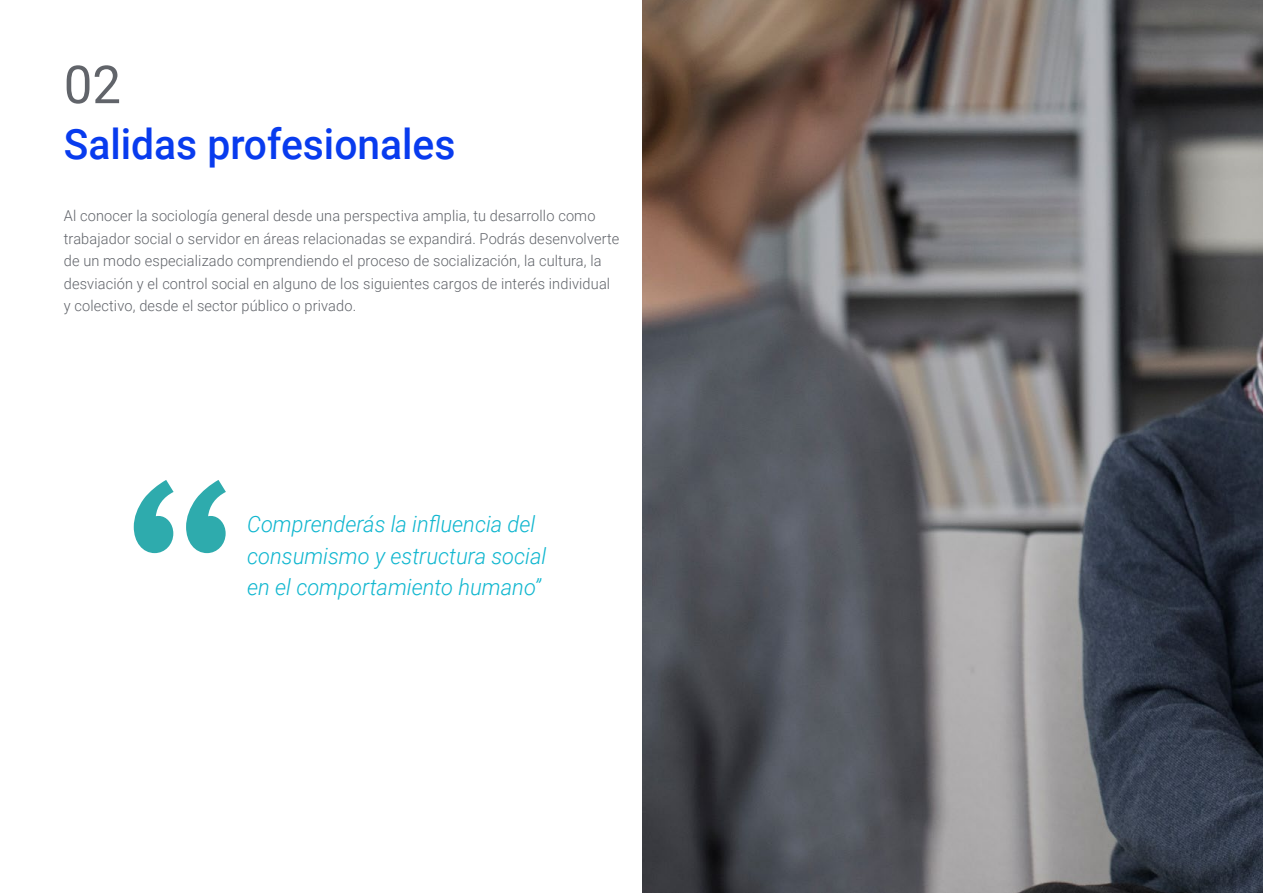
<style>
.page{position:relative;width:1263px;height:893px;background:#fff}
.page>*{position:absolute;margin:0;border:0;box-sizing:border-box;transform-origin:0 0}
.t1{font:52.5px "Roboto";color:#61646a}
.t2{font:500 42px "Roboto";color:#083bee}
.t3{font:italic 300 22.5px/31.5px "Roboto";color:#0fb6cf}
.t4{font:300 15px/22.5px "Roboto";letter-spacing:.01em;color:#61646a}
</style>
<div class="page">
<img style="left:642px;top:0;width:621px;height:893px">
<svg style="left:134px;top:480px;width:92px;height:73px"></svg>
<h1 class="t1" style="left:64px;top:48px;width:59px">02</h1>
<h2 class="t2" style="left:64px;top:115px;width:393px">Salidas profesionales</h2>
<p class="t4" style="left:64px;top:204px;width:557px">Al conocer la sociología general desde una perspectiva amplia, tu desarrollo como trabajador social o servidor en áreas relacionadas se expandirá. Podrás desenvolverte de un modo especializado comprendiendo el proceso de socialización, la cultura, la desviación y el control social en alguno de los siguientes cargos de interés individual y colectivo, desde el sector público o privado.</p>
<h3 class="t3" style="left:247px;top:508px;width:301px">Comprenderás la influencia del consumismo y estructura social en el comportamiento humano”</h3>
</div>
